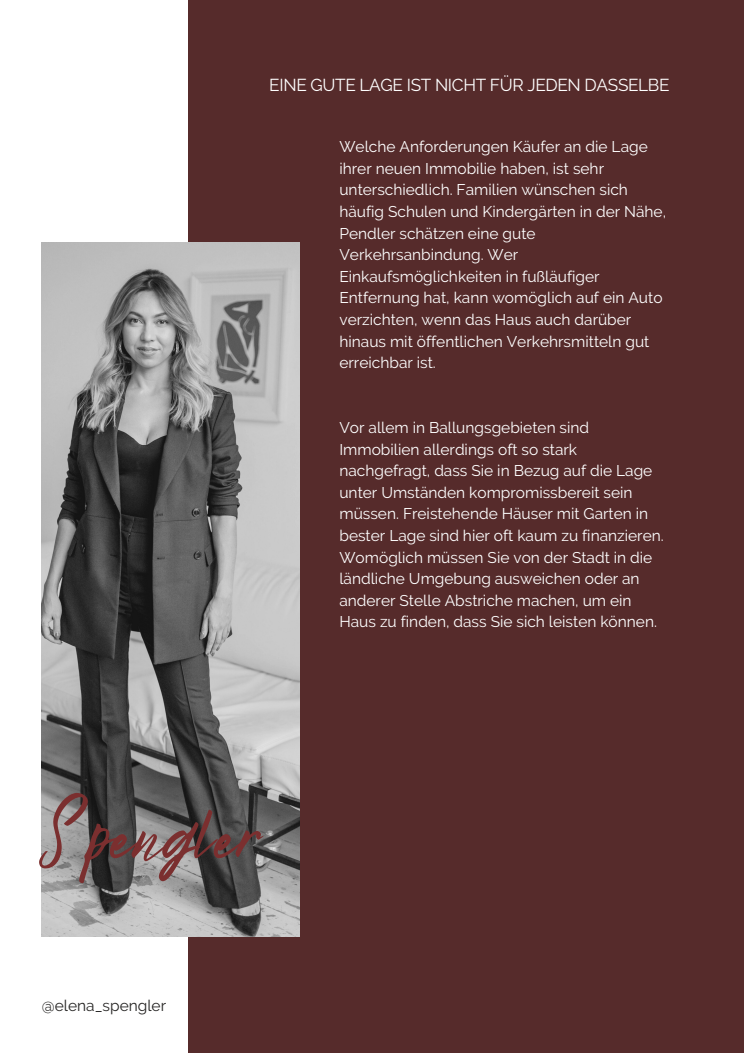
<style>
.page{position:relative;width:744px;height:1053px;background:#fff}
.page>*{position:absolute;margin:0;border:0;box-sizing:border-box;transform-origin:0 0}
.t1{font:77.48px "Bright Sunshine";color:#7b2f2f}
.t2{font:17.24px "Raleway";letter-spacing:-.02em;color:#fff}
.t3{font:15.48px/21.6px "Raleway";color:#fff}
.t4{font:15.48px "Raleway";color:#262524}
</style>
<div class="page">
<div style="left:188px;top:0;width:556px;height:1053px;background:#562b2b"></div>
<img style="left:42px;top:243px;width:258px;height:693px">
<p class="t2" style="left:269px;top:75px;width:402px">EINE GUTE LAGE IST NICHT FÜR JEDEN DASSELBE</p>
<p class="t3" style="left:339px;top:136px;width:328px">Welche Anforderungen Käufer an die Lage ihrer neuen Immobilie haben, ist sehr unterschiedlich. Familien wünschen sich häufig Schulen und Kindergärten in der Nähe, Pendler schätzen eine gute Verkehrsanbindung. Wer Einkaufsmöglichkeiten in fußläufiger Entfernung hat, kann womöglich auf ein Auto verzichten, wenn das Haus auch darüber hinaus mit öffentlichen Verkehrsmitteln gut erreichbar ist.</p>
<p class="t1" style="left:42px;top:774px;width:221px">Spengler</p>
<p class="t4" style="left:42px;top:996px;width:126px">@elena_spengler</p>
<p class="t3" style="left:339px;top:417px;width:326px">Vor allem in Ballungsgebieten sind Immobilien allerdings oft so stark nachgefragt, dass Sie in Bezug auf die Lage unter Umständen kompromissbereit sein müssen. Freistehende Häuser mit Garten in bester Lage sind hier oft kaum zu finanzieren.<br>Womöglich müssen Sie von der Stadt in die ländliche Umgebung ausweichen oder an anderer Stelle Abstriche machen, um ein Haus zu finden, dass Sie sich leisten können.</p>
</div>
